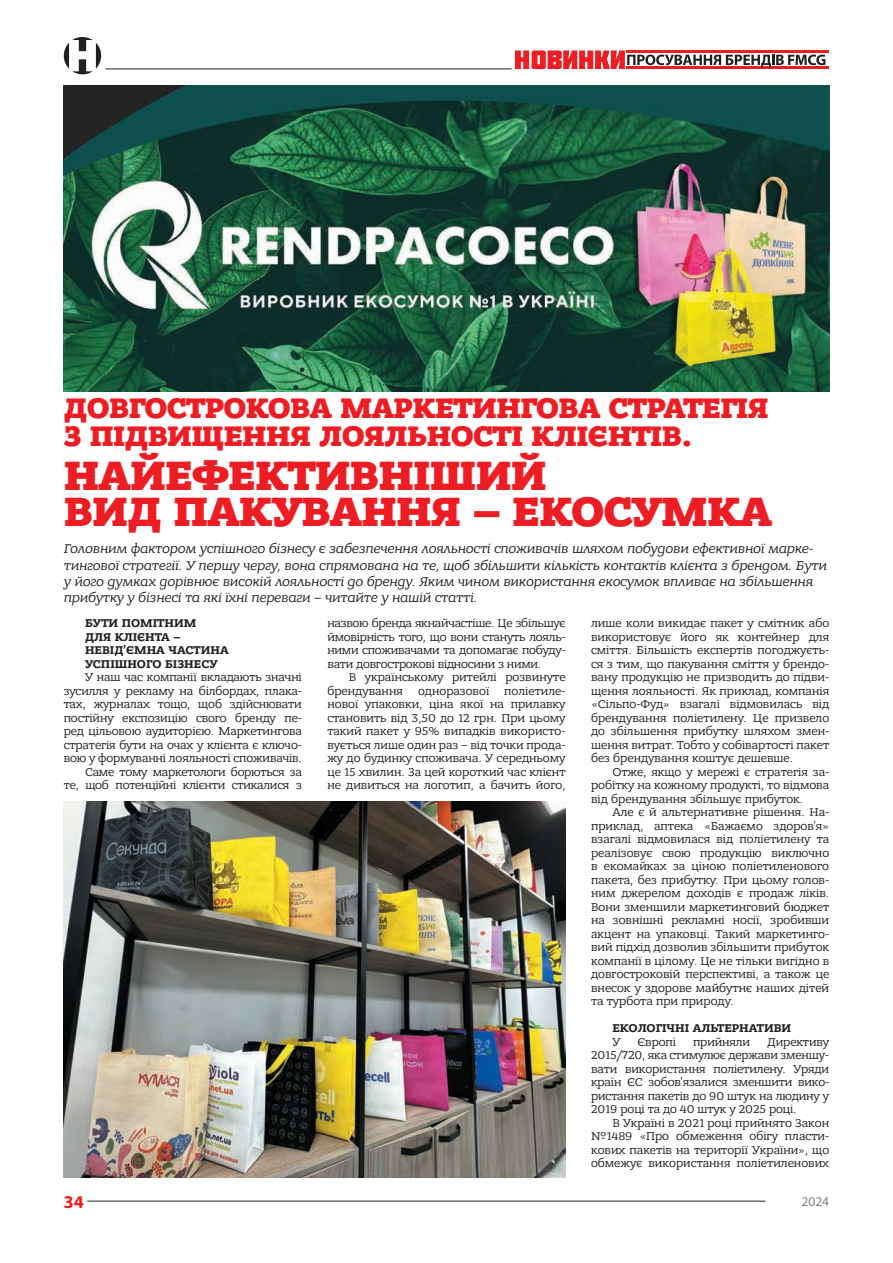
<style>
.page{position:relative;width:893px;height:1263px;background:#fff}
.page>*{position:absolute;margin:0;border:0;box-sizing:border-box;transform-origin:0 0}
.t1{font:800 43.5px/36px "Bandera Pro";letter-spacing:-.02em;color:#ee1d23}
.t2{font:800 30px/28.5px "Bandera Pro";letter-spacing:-.02em;color:#ee1d23}
.t3{font:700 18px "Myriad Pro";color:#ee1d23}
.t4{font:italic 13.5px/16.2px "Bandera Pro";color:#231f20}
.t5{font:13.5px "Myriad Pro";color:#808285}
.t6{font:12px/13.5px "Bandera Pro";color:#231f20;text-align:justify}
.t7{font:700 12px "Bandera Pro";color:#231f20}
.t8{font:12px/13.5px "Bandera Pro";letter-spacing:-.02em;color:#231f20;text-align:right}
</style>
<div class="page">
<hr style="left:105px;top:69px;width:407px;height:1px;background:#231f20">
<hr style="left:87px;top:1201px;width:678px;height:1px;background:#231f20">
<svg style="left:64px;top:37px;width:37px;height:37px"></svg>
<hr style="left:626px;top:50px;width:203px;height:3px;background:#ee1d23">
<hr style="left:626px;top:66px;width:203px;height:3px;background:#ee1d23">
<svg style="left:515px;top:50px;width:310px;height:19px"></svg>
<img style="left:64px;top:802px;width:501px;height:376px">
<img style="left:64px;top:85px;width:765px;height:306px">
<p class="t2" style="left:64px;top:395px;width:706px">ДОВГОСТРОКОВА МАРКЕТИНГОВА СТРАТЕГІЯ<br>З ПІДВИЩЕННЯ ЛОЯЛЬНОСТІ КЛІЄНТІВ.</p>
<p class="t1" style="left:64px;top:459px;width:710px">НАЙЕФЕКТИВНІШИЙ<br>ВИД ПАКУВАННЯ – ЕКОСУМКА</p>
<p class="t4" style="left:64px;top:541px;width:764px">Головним фактором успішного бізнесу є забезпечення лояльності споживачів шляхом побудови ефективної марке&shy;тингової стратегії. У першу чергу, вона спрямована на те, щоб збільшити кількість контактів клієнта з брендом. Бути у його думках дорівнює високій лояльності до бренду. Яким чином використання екосумок впливає на збільшення прибутку у бізнесі та які їхні переваги – читайте у нашій статті.</p>
<p class="t7" style="left:85px;top:616px;width:113px">БУТИ ПОМІТНИМ</p>
<p class="t7" style="left:85px;top:629px;width:97px">ДЛЯ КЛІЄНТА –</p>
<p class="t7" style="left:85px;top:643px;width:145px">НЕВІД’ЄМНА ЧАСТИНА</p>
<p class="t7" style="left:85px;top:656px;width:134px">УСПІШНОГО БІЗНЕСУ</p>
<p class="t6" style="left:64px;top:671px;width:240px;text-indent:21px">У наш час компанії вкладають значні зусилля у рекламу на білбордах, плака&shy;тах, журналах тощо, щоб здійснювати постійну експозицію свого бренду пе&shy;ред цільовою аудиторією. Маркетингова стратегія бути на очах у клієнта є ключо&shy;вою у формуванні лояльності споживачів.</p>
<p class="t8" style="left:64px;top:765px;width:240px">Саме тому маркетологи борються за<br>те, щоб потенційні клієнти стикалися з</p>
<p class="t6" style="left:327px;top:617px;width:240px">назвою бренда якнайчастіше. Це збільшує ймовірність того, що вони стануть лояль&shy;ними споживачами та допомагає побуду&shy;вати довгострокові відносини з ними.</p>
<p class="t6" style="left:327px;top:671px;width:240px;text-indent:21px">В українському ритейлі розвинуте брендування</p>
<p class="t6" style="left:327px;top:684px;width:240px;text-indent:177px">поліетиле&shy;нової упаковки, ціна якої на прилавку становить від 3,50 до 12 грн. При цьому такий пакет у 95% випадків використо&shy;вується лише один раз – від точки прода&shy;жу до будинку споживача. У середньому це 15 хвилин. За цей короткий час клієнт не дивиться на логотип, а бачить його,</p>
<p class="t6" style="left:418px;top:684px;width:73px">одноразової</p>
<p class="t6" style="left:591px;top:617px;width:240px">лише коли викидає пакет у смітник або використовує його як контейнер для сміття. Більшість експертів погоджуєть&shy;ся з тим, що пакування сміття у брендо&shy;вану продукцію не призводить до підви&shy;щення лояльності. Як приклад, компанія «Сільпо-Фуд» взагалі відмовилась від брендування поліетилену. Це призвело до збільшення прибутку шляхом змен&shy;шення витрат. Тобто у собівартості пакет без брендування коштує дешевше.</p>
<p class="t6" style="left:591px;top:765px;width:240px;text-indent:21px">Отже, якщо у мережі є стратегія за&shy;робітку на кожному продукті, то відмова від брендування збільшує прибуток.</p>
<p class="t6" style="left:591px;top:806px;width:240px;text-indent:21px">Але є й альтернативне рішення. На&shy;приклад, аптека «Бажаємо здоров’я» взагалі відмовилася від поліетилену та реалізовує свою продукцію виключно в екомайках за ціною поліетиленового пакета, без прибутку. При цьому голов&shy;ним джерелом доходів є продаж ліків.<br>Вони зменшили маркетинговий бюджет на зовнішні рекламні носії, зробивши акцент на упаковці. Такий маркетинго&shy;вий підхід дозволив збільшити прибуток компанії в цілому. Це не тільки вигідно в довгостроковій перспективі, а також це внесок у здорове майбутнє наших дітей та турбота при природу.</p>
<p class="t7" style="left:612px;top:1021px;width:180px">ЕКОЛОГІЧНІ АЛЬТЕРНАТИВИ</p>
<p class="t6" style="left:612px;top:1035px;width:9px">У</p>
<p class="t6" style="left:637px;top:1035px;width:40px">Європі</p>
<p class="t6" style="left:693px;top:1035px;width:59px">прийняли</p>
<p class="t6" style="left:591px;top:1035px;width:240px;text-indent:176px">Директиву 2015/720, яка стимулює держави зменшу&shy;вати використання поліетилену. Уряди країн ЄС зобов'язалися зменшити вико&shy;ристання пакетів до 90 штук на людину у 2019 році та до 40 штук у 2025 році.</p>
<p class="t6" style="left:591px;top:1116px;width:240px;text-indent:21px">В Україні в 2021 році прийнято Закон №1489 «Про обмеження обігу пласти&shy;кових пакетів на території України», що обмежує використання поліетиленових</p>
<h3 class="t3" style="left:64px;top:1190px;width:21px">34</h3>
<p class="t5" style="left:801px;top:1193px;width:29px">2024</p>
</div>
